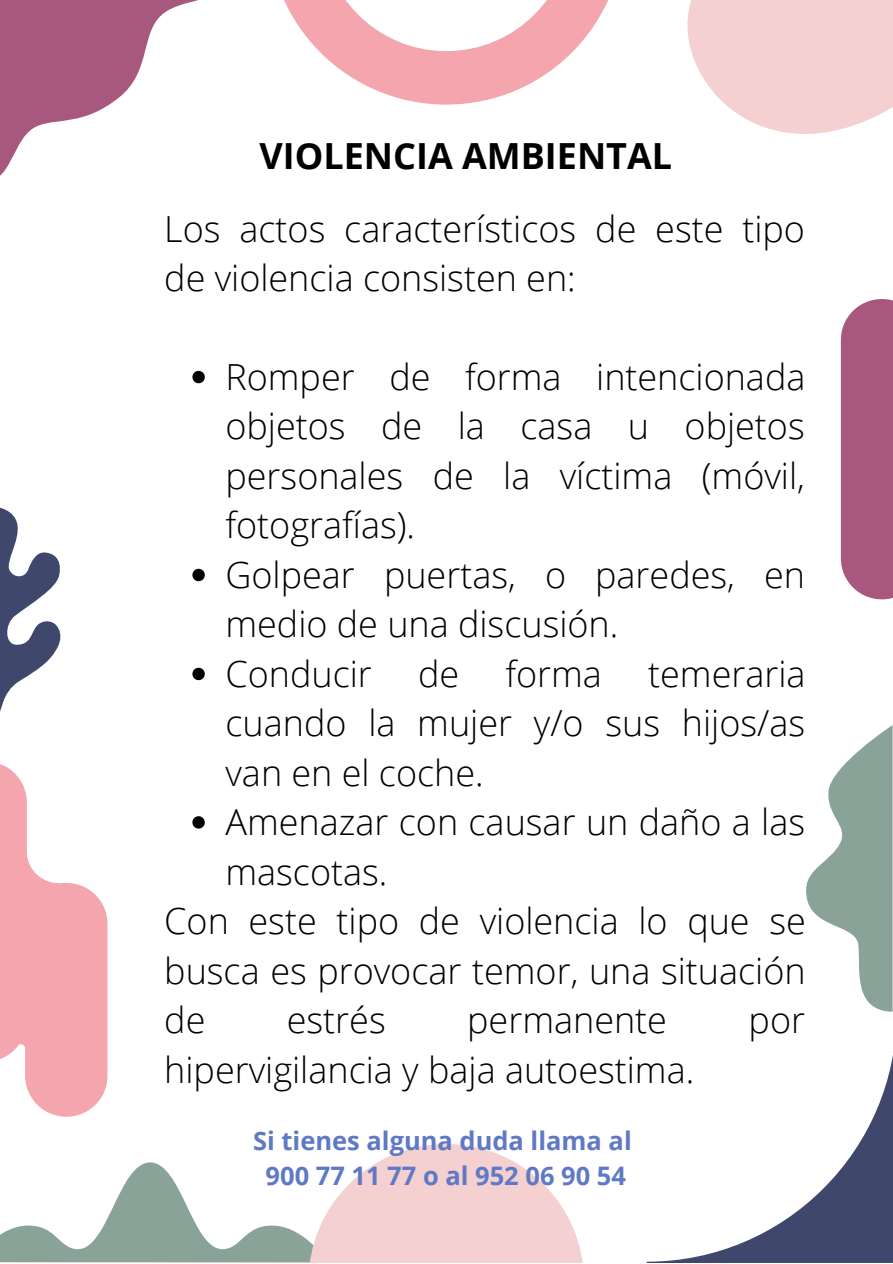
<style>
.page{position:relative;width:893px;height:1264px;background:#fff}
.page>*{position:absolute;margin:0;border:0;box-sizing:border-box;transform-origin:0 0}
.t1{font:300 36px/49.5px "Open Sans";color:#000}
.t2{font:700 36px "Open Sans";color:#000}
.t3{font:700 25.5px/34.8px "Open Sans";color:#6079c5;text-align:center}
</style>
<div class="page">
<svg style="left:687px;top:0;width:205px;height:134px;fill:#f4d0d0"></svg>
<svg style="left:0;top:0;width:198px;height:176px;fill:#a8577e"></svg>
<svg style="left:646px;top:1011px;width:246px;height:251px"></svg>
<svg style="left:284px;top:0;width:324px;height:105px"></svg>
<svg style="left:0;top:764px;width:107px;height:352px"></svg>
<svg style="left:840px;top:299px;width:52px;height:301px"></svg>
<svg style="left:0;top:1144px;width:583px;height:118px"></svg>
<svg style="left:0;top:507px;width:60px;height:204px"></svg>
<svg style="left:806px;top:725px;width:86px;height:286px"></svg>
<svg style="left:192px;top:371px;width:13px;height:12px"></svg>
<svg style="left:192px;top:569px;width:13px;height:12px"></svg>
<svg style="left:192px;top:667px;width:13px;height:13px"></svg>
<svg style="left:192px;top:816px;width:13px;height:12px"></svg>
<p class="t2" style="left:259px;top:130px;width:414px">VIOLENCIA AMBIENTAL</p>
<p class="t1" style="left:164px;top:203px;width:642px">Los actos característicos de este tipo de violencia consisten en:</p>
<p class="t1" style="left:225px;top:351px;width:581px">Romper de forma intencionada objetos de la casa u objetos personales de la víctima (móvil, fotografías).<br>Golpear puertas, o paredes, en medio de una discusión.<br>Conducir</p>
<p class="t1" style="left:418px;top:648px;width:43px">de</p>
<p class="t1" style="left:505px;top:648px;width:98px">forma</p>
<p class="t1" style="left:225px;top:648px;width:581px;text-indent:422px">temeraria cuando la mujer y/o sus hijos/as van en el coche.<br>Amenazar con causar un daño a las mascotas.</p>
<p class="t1" style="left:164px;top:895px;width:643px;text-align:justify">Con este tipo de violencia lo que se busca es provocar temor, una situación de</p>
<p class="t1" style="left:287px;top:994px;width:100px">estrés</p>
<p class="t1" style="left:467px;top:994px;width:201px">permanente</p>
<p class="t1" style="left:748px;top:994px;width:58px">por</p>
<p class="t1" style="left:164px;top:1044px;width:531px">hipervigilancia y baja autoestima.</p>
<p class="t3" style="left:253px;top:1122px;width:380px">Si tienes alguna duda llama al<br>900 77 11 77 o al 952 06 90 54</p>
</div>
